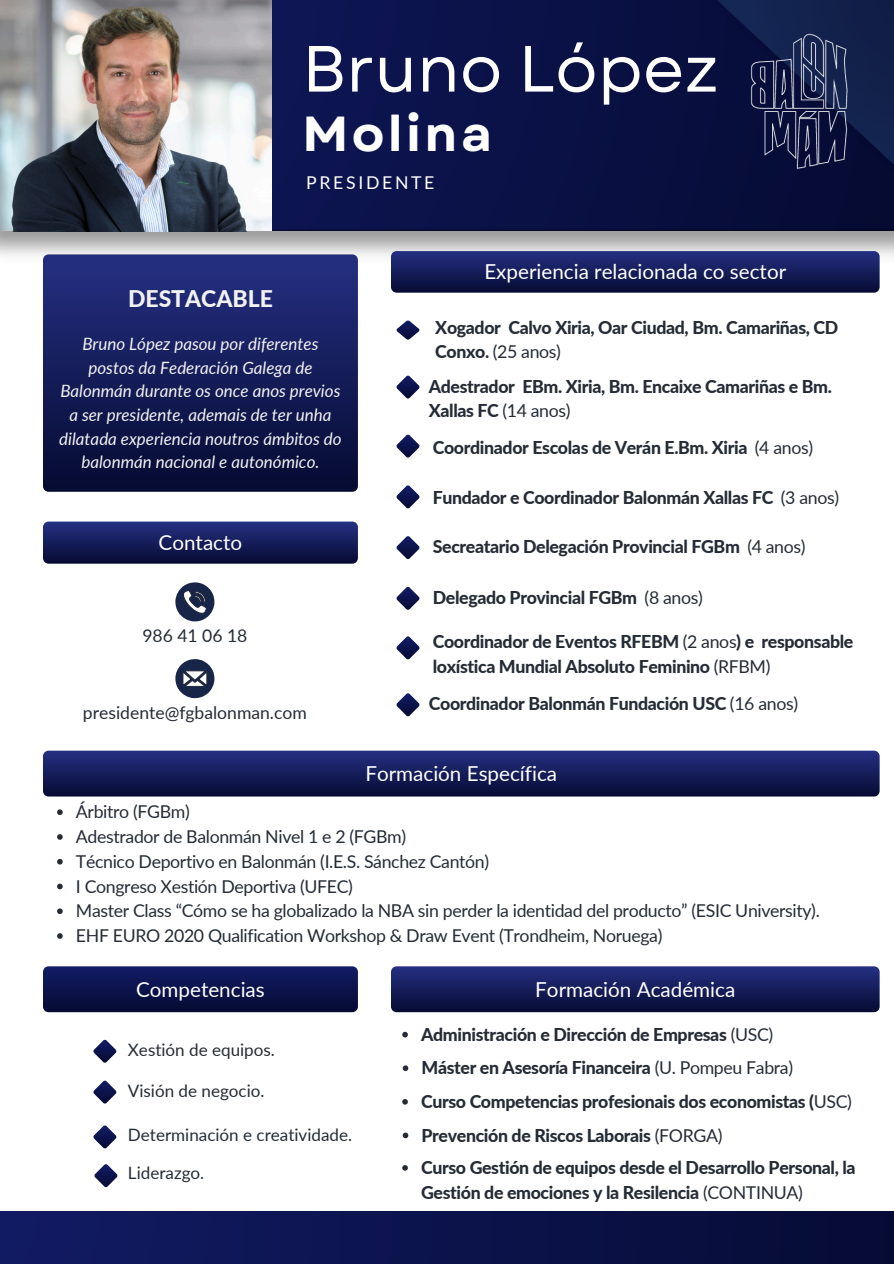
<style>
.page{position:relative;width:894px;height:1264px;background:#fff}
.page>*{position:absolute;margin:0;border:0;box-sizing:border-box;transform-origin:0 0}
.t1{font:65.1px "Garet";color:#fff}
.t2{font:700 49.2px "Garet";letter-spacing:.07em;color:#fff}
.t3{font:800 22.95px "Lato";color:#f2f2f2}
.t4{font:20.55px "Lato";color:#fff}
.t5{font:800 17.7px/24.8px "Lato";letter-spacing:-.02em;color:#252c36}
.t6{font:17.7px "Lato";letter-spacing:-.02em;color:#252c36}
.t7{font:17.7px "Lato";letter-spacing:.15em;color:#fff}
.t8{font:17.55px "Lato";color:#252c36}
.t9{font:17.1px "Lato";color:#252c36}
.t10{font:italic 16.95px/23.7px "Lato";color:#f2f2f2;text-align:center}
.s1{font-weight:400}
</style>
<div class="page">
<div style="left:0;top:0;width:893px;height:231px;background:#0b1248"></div>
<svg style="left:43px;top:288px;width:315px;height:204px;background:#131a53"></svg>
<img style="left:0;top:226px;width:893px;height:62px">
<svg style="left:43px;top:966px;width:315px;height:46px;background:#0e154d"></svg>
<svg style="left:391px;top:966px;width:488px;height:46px;background:#171f5b"></svg>
<svg style="left:175px;top:659px;width:39px;height:39px"></svg>
<svg style="left:175px;top:582px;width:39px;height:39px"></svg>
<svg style="left:43px;top:521px;width:315px;height:42px;background:#19215d"></svg>
<svg style="left:391px;top:251px;width:488px;height:42px;background:#171f5c"></svg>
<svg style="left:688px;top:0;width:205px;height:213px"></svg>
<svg style="left:93px;top:1039px;width:23px;height:23px"></svg>
<svg style="left:93px;top:1080px;width:23px;height:23px"></svg>
<svg style="left:93px;top:1125px;width:23px;height:23px"></svg>
<svg style="left:94px;top:1164px;width:23px;height:23px"></svg>
<svg style="left:396px;top:375px;width:23px;height:23px"></svg>
<svg style="left:396px;top:434px;width:23px;height:23px"></svg>
<svg style="left:396px;top:536px;width:23px;height:23px"></svg>
<div style="left:0;top:1211px;width:893px;height:52px;background:linear-gradient(to right,#111b63,#060b34)"></div>
<svg style="left:402px;top:1031px;width:6px;height:6px"></svg>
<svg style="left:402px;top:1065px;width:6px;height:6px"></svg>
<img style="left:0;top:2px;width:270px;height:230px">
<svg style="left:402px;top:1099px;width:6px;height:5px"></svg>
<svg style="left:402px;top:1132px;width:6px;height:6px"></svg>
<svg style="left:402px;top:1165px;width:6px;height:5px"></svg>
<svg style="left:396px;top:485px;width:23px;height:23px"></svg>
<svg style="left:396px;top:587px;width:23px;height:23px"></svg>
<svg style="left:396px;top:636px;width:23px;height:23px"></svg>
<svg style="left:396px;top:693px;width:23px;height:23px"></svg>
<svg style="left:396px;top:320px;width:23px;height:19px"></svg>
<svg style="left:43px;top:750px;width:836px;height:46px;background:#19215d"></svg>
<svg style="left:57px;top:809px;width:6px;height:6px"></svg>
<svg style="left:57px;top:834px;width:6px;height:5px"></svg>
<svg style="left:57px;top:858px;width:6px;height:6px"></svg>
<svg style="left:57px;top:883px;width:6px;height:6px"></svg>
<svg style="left:57px;top:908px;width:6px;height:6px"></svg>
<svg style="left:57px;top:933px;width:6px;height:5px"></svg>
<img style="left:742px;top:28px;width:115px;height:151px">
<h5 class="t1" style="left:302px;top:22px;width:417px">Bruno López</h5>
<p class="t2" style="left:302px;top:98px;width:191px">Molina</p>
<p class="t7" style="left:306px;top:172px;width:130px">PRESIDENTE</p>
<p class="t3" style="left:128px;top:284px;width:146px">DESTACABLE</p>
<h2 class="t4" style="left:484px;top:259px;width:303px">Experiencia relacionada co sector</h2>
<h3 class="t10" style="left:59px;top:332px;width:284px">Bruno López pasou por diferentes postos da Federación Galega de Balonmán durante os once anos previos a ser presidente, ademais de ter unha dilatada experiencia noutros ámbitos do balonmán nacional e autonómico.</h3>
<h1 class="t4" style="left:159px;top:529px;width:85px">Contacto</h1>
<p class="t8" style="left:142px;top:624px;width:106px">986 41 06 18</p>
<p class="t8" style="left:83px;top:701px;width:225px">presidente@fgbalonman.com</p>
<p class="t5" style="left:435px;top:314px;width:404px">Xogador Calvo Xiria, Oar Ciudad, Bm. Camariñas, CD<br>Conxo. <span class="s1">(25 anos)</span></p>
<h4 class="t5" style="left:428px;top:373px;width:404px">Adestrador EBm. Xiria, Bm. Encaixe Camariñas e Bm.<br>Xallas FC <span class="s1">(14 anos)</span></h4>
<p class="t5" style="left:432px;top:434px;width:382px">Coordinador Escolas de Verán E.Bm. Xiria <span class="s1">(4 anos)</span></p>
<p class="t5" style="left:432px;top:485px;width:407px">Fundador e Coordinador Balonmán Xallas FC <span class="s1">(3 anos)</span></p>
<h4 class="t5" style="left:432px;top:534px;width:374px">Secreatario Delegación Provincial FGBm <span class="s1">(4 anos)</span></h4>
<p class="t5" style="left:432px;top:584px;width:271px">Delegado Provincial FGBm <span class="s1">(8 anos)</span></p>
<p class="t5" style="left:432px;top:628px;width:422px">Coordinador de Eventos RFEBM <span class="s1">(2 anos</span>) e responsable loxística Mundial Absoluto Feminino <span class="s1">(RFBM)</span></p>
<p class="t5" style="left:428px;top:691px;width:370px">Coordinador Balonmán Fundación USC <span class="s1">(16 anos)</span></p>
<h4 class="t4" style="left:365px;top:760px;width:193px">Formación Específica</h4>
<h4 class="t6" style="left:76px;top:801px;width:115px">Árbitro (FGBm)</h4>
<p class="t6" style="left:76px;top:825px;width:331px">Adestrador de Balonmán Nivel 1 e 2 (FGBm)</p>
<p class="t6" style="left:76px;top:850px;width:414px">Técnico Deportivo en Balonmán (I.E.S. Sánchez Cantón)</p>
<p class="t6" style="left:76px;top:875px;width:278px">I Congreso Xestión Deportiva (UFEC)</p>
<p class="t6" style="left:76px;top:900px;width:745px">Master Class “Cómo se ha globalizado la NBA sin perder la identidad del producto” (ESIC University).</p>
<p class="t6" style="left:76px;top:924px;width:587px">EHF EURO 2020 Qualification Workshop &amp; Draw Event (Trondheim, Noruega)</p>
<p class="t4" style="left:136px;top:976px;width:130px">Competencias</p>
<p class="t4" style="left:535px;top:976px;width:201px">Formación Académica</p>
<p class="t9" style="left:128px;top:1039px;width:148px">Xestión de equipos.</p>
<p class="t9" style="left:128px;top:1080px;width:138px">Visión de negocio.</p>
<p class="t9" style="left:128px;top:1124px;width:226px">Determinación e creatividade.</p>
<p class="t9" style="left:128px;top:1161px;width:78px">Liderazgo.</p>
<p class="t5" style="left:421px;top:1021px;width:353px">Administración e Dirección de Empresas <span class="s1">(USC)</span></p>
<p class="t5" style="left:421px;top:1055px;width:373px">Máster en Asesoría Financeira <span class="s1">(U. Pompeu Fabra)</span></p>
<p class="t5" style="left:421px;top:1088px;width:432px">Curso Competencias profesionais dos economistas (<span class="s1">USC)</span></p>
<h4 class="t5" style="left:421px;top:1122px;width:302px">Prevención de Riscos Laborais <span class="s1">(FORGA)</span></h4>
<p class="t5" style="left:421px;top:1154px;width:436px">Curso Gestión de equipos desde el Desarrollo Personal, la<br>Gestión de emociones y la Resilencia <span class="s1">(CONTINUA)</span></p>
</div>
